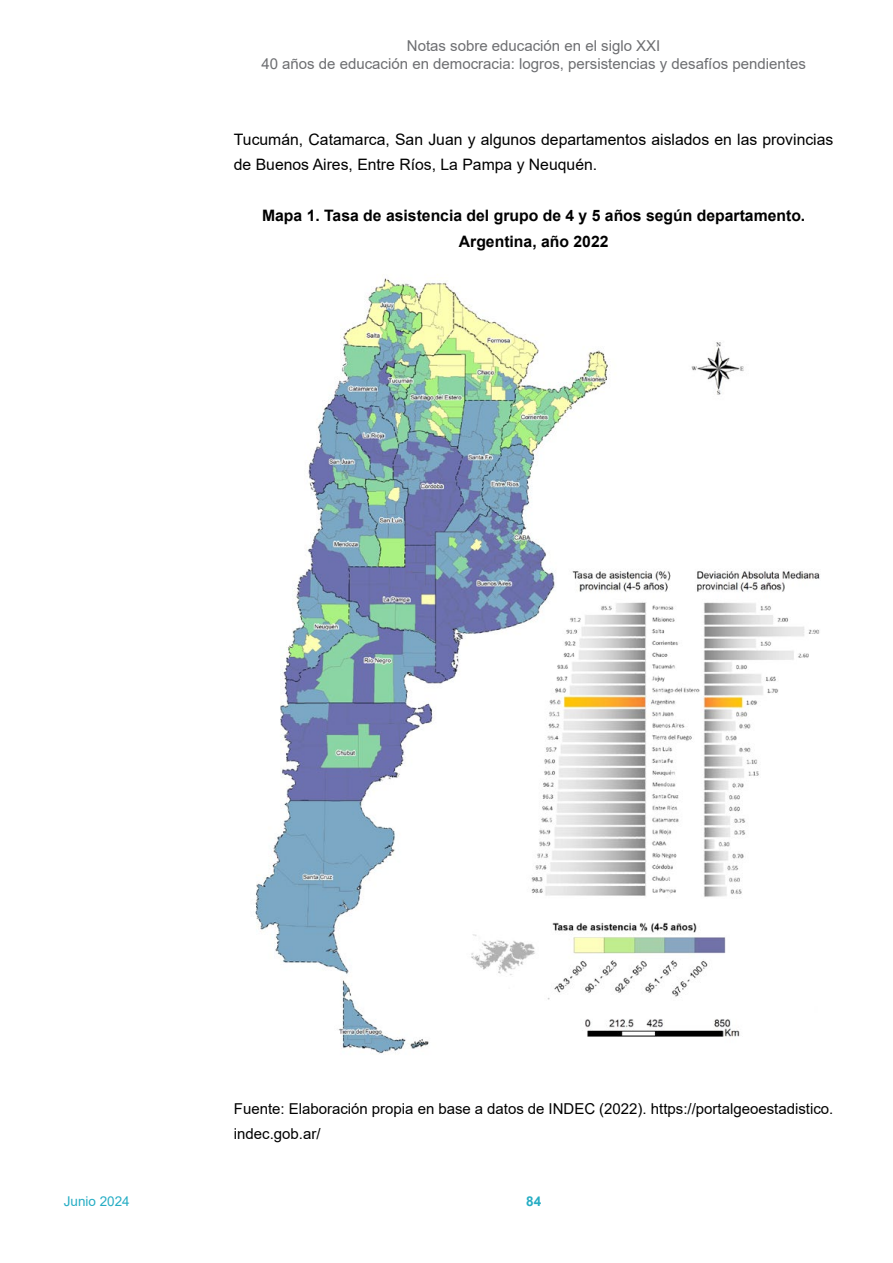
<style>
.page{position:relative;width:893px;height:1263px;background:#fff}
.page>*{position:absolute;margin:0;border:0;box-sizing:border-box;transform-origin:0 0}
.t1{font:15.75px/25.5px "Arial";color:#000}
.t2{font:700 15.75px/25.5px "Arial";color:#000;text-align:center}
.t3{font:15px/18px "Arial";color:#6d6e71;text-align:center}
.t4{font:15px/25.5px "Arial";color:#000}
.t5{font:13.5px "Arial";color:#26adc4}
.t6{font:700 13.5px "Arial";color:#26adc4}
</style>
<div class="page">
<img style="left:255px;top:278px;width:565px;height:776px">
<p class="t3" style="left:261px;top:37px;width:546px">Notas sobre educación en el siglo XXI<br>40 años de educación en democracia: logros, persistencias y desafíos pendientes</p>
<p class="t1" style="left:234px;top:126px;width:601px">Tucumán, Catamarca, San Juan y algunos departamentos aislados en las provincias de Buenos Aires, Entre Ríos, La Pampa y Neuquén.</p>
<p class="t2" style="left:262px;top:203px;width:545px">Mapa 1. Tasa de asistencia del grupo de 4 y 5 años según departamento.<br>Argentina, año 2022</p>
<p class="t4" style="left:234px;top:1095px;width:601px">Fuente: Elaboración propia en base a datos de INDEC (2022). https://portalgeoestadistico. indec.gob.ar/</p>
<p class="t5" style="left:64px;top:1192px;width:68px">Junio 2024</p>
<p class="t6" style="left:526px;top:1192px;width:17px">84</p>
</div>
